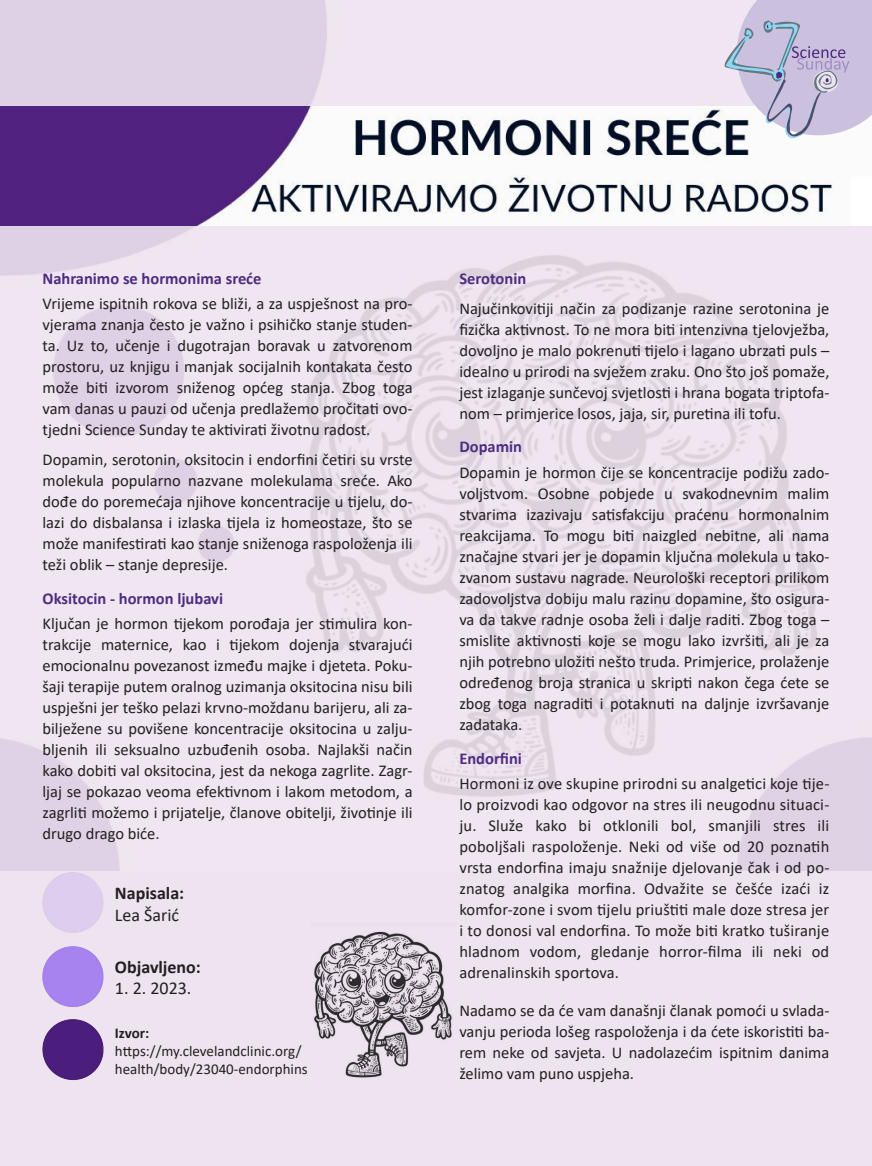
<style>
.page{position:relative;width:872px;height:1166px;background:#fff}
.page>*{position:absolute;margin:0;border:0;box-sizing:border-box;transform-origin:0 0}
.napisala_objavljeno{font:700 18px/21.6px "Calibri";color:#231f20}
.napisala_objavljeno-2{font:18px "Calibri";color:#231f20}
.osnovni{font:16.5px/21px "Calibri";color:#231f20;text-align:justify}
.osnovni-2{font:700 16.5px "Calibri";color:#4f2b81}
.izvor{font:15px/18px "Calibri";color:#231f20}
.s1{font-weight:400}
.s2{font-weight:700}
</style>
<div class="page">
<div style="left:0;top:0;width:872px;height:1165px;background:#eee4f0"></div>
<img style="left:0;top:0;width:872px;height:870px">
<img style="left:314px;top:931px;width:138px;height:147px">
<img style="left:0;top:106px;width:872px;height:119px">
<img style="left:28px;top:859px;width:90px;height:221px">
<svg style="left:724px;top:0;width:148px;height:184px;background:#d2cee1"></svg>
<p class="osnovni-2" style="left:43px;top:267px;width:220px">Nahranimo se hormonima sreće</p>
<p class="osnovni" style="left:43px;top:293px;width:371px">Vrijeme ispitnih rokova se bliži, a za uspješnost na pro&shy;vjerama znanja često je važno i psihičko stanje studen&shy;ta. Uz to, učenje i dugotrajan boravak u zatvorenom prostoru, uz knjigu i manjak socijalnih kontakata često može biti izvorom sniženog općeg stanja. Zbog toga vam danas u pauzi od učenja predlažemo pročitati ovo&shy;tjedni Science Sunday te aktivirati životnu radost.</p>
<p class="osnovni" style="left:43px;top:448px;width:371px">Dopamin, serotonin, oksitocin i endorfini četiri su vrste molekula popularno nazvane molekulama sreće. Ako dođe do poremećaja njihove koncentracije u tijelu, do&shy;lazi do disbalansa i izlaska tijela iz homeostaze, što se može manifestirati kao stanje sniženoga raspoloženja ili teži oblik – stanje depresije.</p>
<p class="osnovni-2" style="left:43px;top:586px;width:182px">Oksitocin - hormon ljubavi</p>
<p class="osnovni" style="left:43px;top:612px;width:371px">Ključan je hormon tijekom porođaja jer stimulira kon&shy;trakcije maternice, kao i tijekom dojenja stvarajući emocionalnu povezanost između majke i djeteta. Poku&shy;šaji terapije putem oralnog uzimanja oksitocina nisu bili uspješni jer teško pelazi krvno-moždanu barijeru, ali za&shy;bilježene su povišene koncentracije oksitocina u zalju&shy;bljenih ili seksualno uzbuđenih osoba. Najlakši način kako dobiti val oksitocina, jest da nekoga zagrlite. Zagr&shy;ljaj se pokazao veoma efektivnom i lakom metodom, a zagrliti možemo i prijatelje, članove obitelji, životinje ili drugo drago biće.</p>
<p class="napisala_objavljeno" style="left:115px;top:881px;width:71px">Napisala:<br><span class="s1">Lea Šarić</span></p>
<p class="napisala_objavljeno" style="left:115px;top:955px;width:87px">Objavljeno:</p>
<p class="napisala_objavljeno-2" style="left:115px;top:975px;width:78px">1. 2. 2023.</p>
<p class="izvor" style="left:115px;top:1022px;width:194px"><span class="s2">Izvor: </span>https://my.clevelandclinic.org/ health/body/23040-endorphins</p>
<p class="osnovni-2" style="left:459px;top:267px;width:68px">Serotonin</p>
<p class="osnovni" style="left:459px;top:297px;width:371px">Najučinkovitiji način za podizanje razine serotonina je fizička aktivnost. To ne mora biti intenzivna tjelovježba, dovoljno je malo pokrenuti tijelo i lagano ubrzati puls – idealno u prirodi na svježem zraku. Ono što još pomaže, jest izlaganje sunčevoj svjetlosti i hrana bogata triptofa&shy;nom – primjerice losos, jaja, sir, puretina ili tofu.</p>
<p class="osnovni-2" style="left:459px;top:435px;width:64px">Dopamin</p>
<p class="osnovni" style="left:459px;top:461px;width:371px">Dopamin je hormon čije se koncentracije podižu zado&shy;voljstvom. Osobne pobjede u svakodnevnim malim stvarima izazivaju satisfakciju praćenu hormonalnim reakcijama. To mogu biti naizgled nebitne, ali nama značajne stvari jer je dopamin ključna molekula u tako&shy;zvanom sustavu nagrade. Neurološki receptori prilikom zadovoljstva dobiju malu razinu dopamine, što osigura&shy;va da takve radnje osoba želi i dalje raditi. Zbog toga – smislite aktivnosti koje se mogu lako izvršiti, ali je za njih potrebno uložiti nešto truda. Primjerice, prolaženje određenog broja stranica u skripti nakon čega ćete se zbog toga nagraditi i potaknuti na daljnje izvršavanje zadataka.</p>
<p class="osnovni-2" style="left:459px;top:746px;width:64px">Endorfini</p>
<p class="osnovni" style="left:459px;top:772px;width:371px">Hormoni iz ove skupine prirodni su analgetici koje tije&shy;lo proizvodi kao odgovor na stres ili neugodnu situaci&shy;ju. Služe kako bi otklonili bol, smanjili stres ili poboljšali raspoloženje. Neki od više od 20 poznatih vrsta endorfina imaju snažnije djelovanje čak i od po&shy;znatog analgika morfina. Odvažite se češće izaći iz komfor-zone i svom tijelu priuštiti male doze stresa jer i to donosi val endorfina. To može biti kratko tuširanje hladnom vodom, gledanje horror-filma ili neki od adrenalinskih sportova.</p>
<p class="osnovni" style="left:459px;top:999px;width:371px">Nadamo se da će vam današnji članak pomoći u svlada&shy;vanju perioda lošeg raspoloženja i da ćete iskoristiti ba&shy;rem neke od savjeta. U nadolazećim ispitnim danima želimo vam puno uspjeha.</p>
</div>
